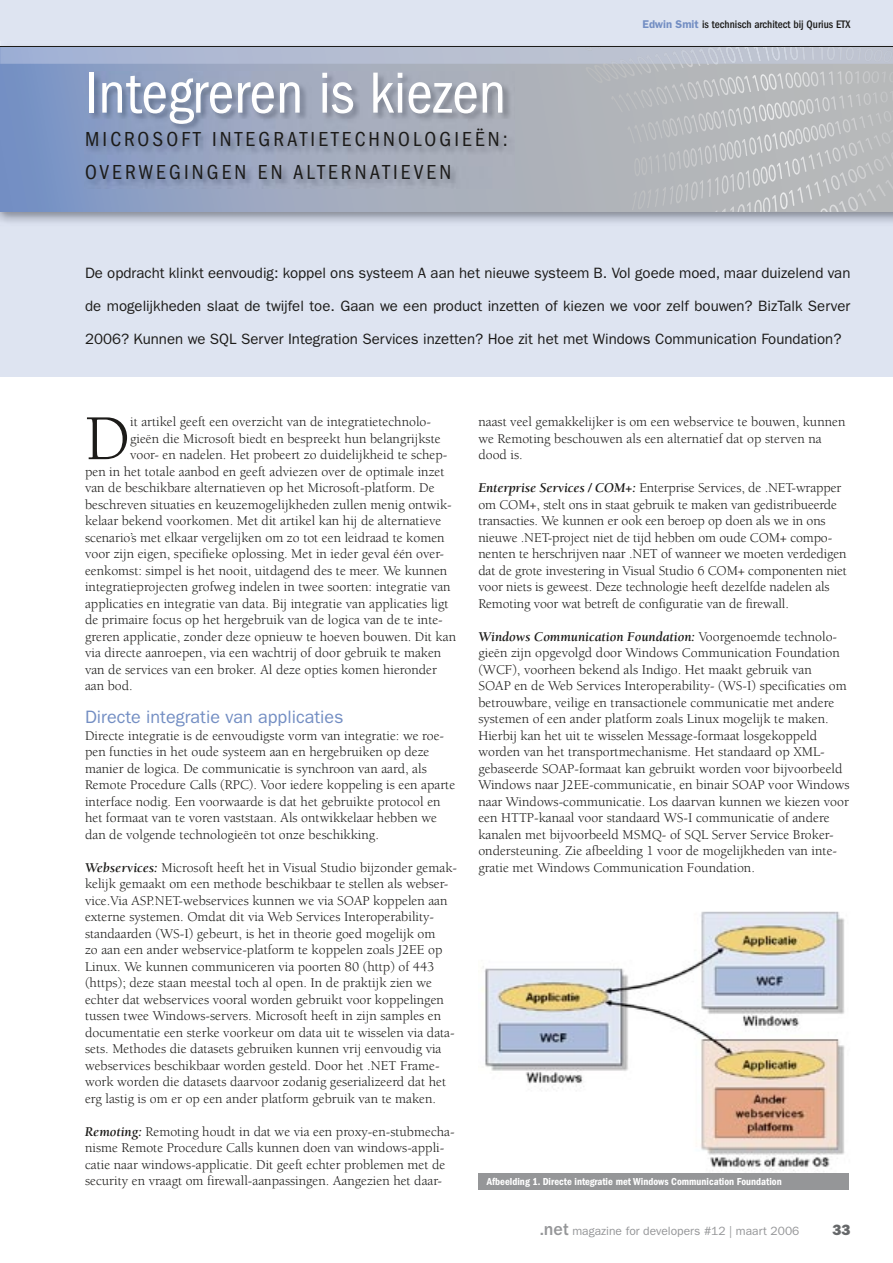
<style>
.page{position:relative;width:893px;height:1263px;background:#fff}
.page>*{position:absolute;margin:0;border:0;box-sizing:border-box;transform-origin:0 0}
.t1{font:65.7px "Berkeley";color:#1c1b19}
.t2{font:condensed 60px "Franklin Gothic";color:#fff}
.t3{font:condensed 21px/33px "Franklin Gothic";letter-spacing:.15em;color:#1c1b19}
.t4{font:18px "Franklin Gothic";color:#738ec3}
.t5{font:15px "Franklin Gothic";color:#1c1b19}
.t6{font:800 15px "Franklin Gothic";color:#66686a}
.t7{font:13.8px/16.5px "Berkeley";color:#1c1b19}
.t8{font:12px "Franklin Gothic";color:#959698}
.t9{font:500 condensed 11.25px "Franklin Gothic";color:#1c1b19}
.t10{font:600 condensed 10.5px "Franklin Gothic";color:#fff}
.s1{font-weight:600;font-stretch:normal;color:#738ec3}
.s2{font-weight:700;font-style:italic}
.s3{font-weight:800}
.s4{font-weight:500;font-size:18px}
</style>
<div class="page">
<div style="left:0;top:191px;width:893px;height:186px;background:#dee4f1"></div>
<svg style="left:0;top:64px;width:893px;height:148px;background:#a7afbe"></svg>
<svg style="left:801px;top:150px;width:92px;height:62px;background:#babcbd"></svg>
<div style="left:0;top:0;width:893px;height:40px;background:#dee4f1"></div>
<svg style="left:0;top:47px;width:893px;height:17px;background:#b5bdd2"></svg>
<hr style="left:0;top:46px;width:893px;height:1px;background:#1c1b19">
<img style="left:84px;top:72px;width:431px;height:116px">
<img style="left:482px;top:911px;width:363px;height:260px">
<div style="left:478px;top:1173px;width:371px;height:16px;background:#959698"></div>
<h2 class="t2" style="left:85px;top:59px;width:423px">Integreren is kiezen</h2>
<h3 class="t3" style="left:85px;top:122px;width:424px">MICROSOFT INTEGRATIETECHNOLOGIEËN:<br>OVERWEGINGEN EN ALTERNATIEVEN</h3>
<p class="t9" style="left:642px;top:18px;width:209px"><span class="s1">Edwin Smit</span> is technisch architect bij Qurius ETX</p>
<p class="t5" style="left:85px;top:264px;width:767px">De opdracht klinkt eenvoudig: koppel ons systeem A aan het nieuwe systeem B. Vol goede moed, maar duizelend van</p>
<p class="t5" style="left:85px;top:297px;width:767px">de mogelijkheden slaat de twijfel toe. Gaan we een product inzetten of kiezen we voor zelf bouwen? BizTalk Server</p>
<p class="t5" style="left:85px;top:330px;width:758px">2006? Kunnen we SQL Server Integration Services inzetten? Hoe zit het met Windows Communication Foundation?</p>
<h1 class="t1" style="left:85px;top:404px;width:47px">D</h1>
<p class="t7" style="left:130px;top:414px;width:302px">it artikel geeft een overzicht van de integratietechnolo-</p>
<p class="t7" style="left:130px;top:430px;width:312px">gieën die Microsoft biedt en bespreekt hun belangrijkste</p>
<p class="t7" style="left:130px;top:447px;width:319px">voor- en nadelen. Het probeert zo duidelijkheid te schep-</p>
<p class="t7" style="left:85px;top:463px;width:361px">pen in het totale aanbod en geeft adviezen over de optimale inzet</p>
<p class="t7" style="left:85px;top:480px;width:351px">van de beschikbare alternatieven op het Microsoft-platform. De</p>
<p class="t7" style="left:85px;top:496px;width:368px">beschreven situaties en keuzemogelijkheden zullen menig ontwik-</p>
<p class="t7" style="left:85px;top:513px;width:358px">kelaar bekend voorkomen. Met dit artikel kan hij de alternatieve</p>
<p class="t7" style="left:85px;top:529px;width:361px">scenario’s met elkaar vergelijken om zo tot een leidraad te komen</p>
<p class="t7" style="left:85px;top:546px;width:361px">voor zijn eigen, specifieke oplossing. Met in ieder geval één over-</p>
<p class="t7" style="left:85px;top:562px;width:364px">eenkomst: simpel is het nooit, uitdagend des te meer. We kunnen</p>
<p class="t7" style="left:85px;top:579px;width:367px">integratieprojecten grofweg indelen in twee soorten: integratie van</p>
<p class="t7" style="left:85px;top:595px;width:365px">applicaties en integratie van data. Bij integratie van applicaties ligt</p>
<p class="t7" style="left:85px;top:612px;width:359px">de primaire focus op het hergebruik van de logica van de te inte-</p>
<p class="t7" style="left:85px;top:628px;width:373px">greren applicatie, zonder deze opnieuw te hoeven bouwen. Dit kan</p>
<p class="t7" style="left:85px;top:645px;width:358px">via directe aanroepen, via een wachtrij of door gebruik te maken</p>
<p class="t7" style="left:85px;top:661px;width:353px">van de services van een broker. Al deze opties komen hieronder</p>
<p class="t7" style="left:85px;top:678px;width:49px">aan bod.</p>
<h3 class="t4" style="left:85px;top:707px;width:260px">Directe integratie van applicaties</h3>
<p class="t7" style="left:85px;top:727px;width:372px">Directe integratie is de eenvoudigste vorm van integratie: we roe&shy;pen functies in het oude systeem aan en hergebruiken op deze manier de logica. De communicatie is synchroon van aard, als Remote Procedure Calls (RPC). Voor iedere koppeling is een aparte interface nodig. Een voorwaarde is dat het gebruikte protocol en het formaat van te voren vaststaan. Als ontwikkelaar hebben we dan de volgende technologieën tot onze beschikking.</p>
<p class="t7" style="left:85px;top:859px;width:374px"><span class="s2">Webservices:</span> Microsoft heeft het in Visual Studio bijzonder gemak&shy;kelijk gemaakt om een methode beschikbaar te stellen als webser&shy;vice.Via ASP.NET-webservices kunnen we via SOAP koppelen aan externe systemen. Omdat dit via Web Services Interoperability&shy;standaarden (WS-I) gebeurt, is het in theorie goed mogelijk om<br>zo aan een ander webservice-platform te koppelen zoals J2EE op Linux. We kunnen communiceren via poorten 80 (http) of 443 (https); deze staan meestal toch al open. In de praktijk zien we echter dat webservices vooral worden gebruikt voor koppelingen tussen twee Windows-servers. Microsoft heeft in zijn samples en documentatie een sterke voorkeur om data uit te wisselen via data&shy;sets. Methodes die datasets gebruiken kunnen vrij eenvoudig via webservices beschikbaar worden gesteld. Door het .NET Frame&shy;work worden die datasets daarvoor zodanig geserializeerd dat het erg lastig is om er op een ander platform gebruik van te maken.</p>
<p class="t7" style="left:85px;top:1123px;width:371px"><span class="s2">Remoting:</span> Remoting houdt in dat we via een proxy-en-stubmecha&shy;nisme Remote Procedure Calls kunnen doen van windows-appli&shy;catie naar windows-applicatie. Dit geeft echter problemen met de security en vraagt om firewall-aanpassingen. Aangezien het daar-</p>
<p class="t7" style="left:478px;top:414px;width:369px">naast veel gemakkelijker is om een webservice te bouwen, kunnen we Remoting beschouwen als een alternatief dat op sterven na dood is.</p>
<p class="t7" style="left:478px;top:480px;width:370px"><span class="s2">Enterprise Services / COM+:</span> Enterprise Services, de .NET-wrapper om COM+, stelt ons in staat gebruik te maken van gedistribueerde transacties. We kunnen er ook een beroep op doen als we in ons nieuwe .NET-project niet de tijd hebben om oude COM+ compo&shy;nenten te herschrijven naar .NET of wanneer we moeten verdedigen dat de grote investering in Visual Studio 6 COM+ componenten niet voor niets is geweest. Deze technologie heeft dezelfde nadelen als Remoting voor wat betreft de configuratie van de firewall.</p>
<p class="t7" style="left:478px;top:628px;width:373px"><span class="s2">Windows Communication Foundation:</span> Voorgenoemde technolo&shy;gieën zijn opgevolgd door Windows Communication Foundation (WCF), voorheen bekend als Indigo. Het maakt gebruik van<br>SOAP en de Web Services Interoperability- (WS-I) specificaties om betrouwbare, veilige en transactionele communicatie met andere systemen of een ander platform zoals Linux mogelijk te maken.<br>Hierbij kan het uit te wisselen Message-formaat losgekoppeld worden van het transportmechanisme. Het standaard op XML&shy;gebaseerde SOAP-formaat kan gebruikt worden voor bijvoorbeeld Windows naar J2EE-communicatie, en binair SOAP voor Windows naar Windows-communicatie. Los daarvan kunnen we kiezen voor een HTTP-kanaal voor standaard WS-I communicatie of andere kanalen met bijvoorbeeld MSMQ- of SQL Server Service Broker&shy;ondersteuning. Zie afbeelding 1 voor de mogelijkheden van inte&shy;gratie met Windows Communication Foundation.</p>
<p class="t10" style="left:487px;top:1176px;width:296px">Afbeelding 1. Directe integratie met Windows Communication Foundation</p>
<p class="t8" style="left:540px;top:1224px;width:261px"><span class="s3">.</span><span class="s4">net</span> magazine for developers #12 | maart 2006</p>
<p class="t6" style="left:832px;top:1221px;width:19px">33</p>
</div>
